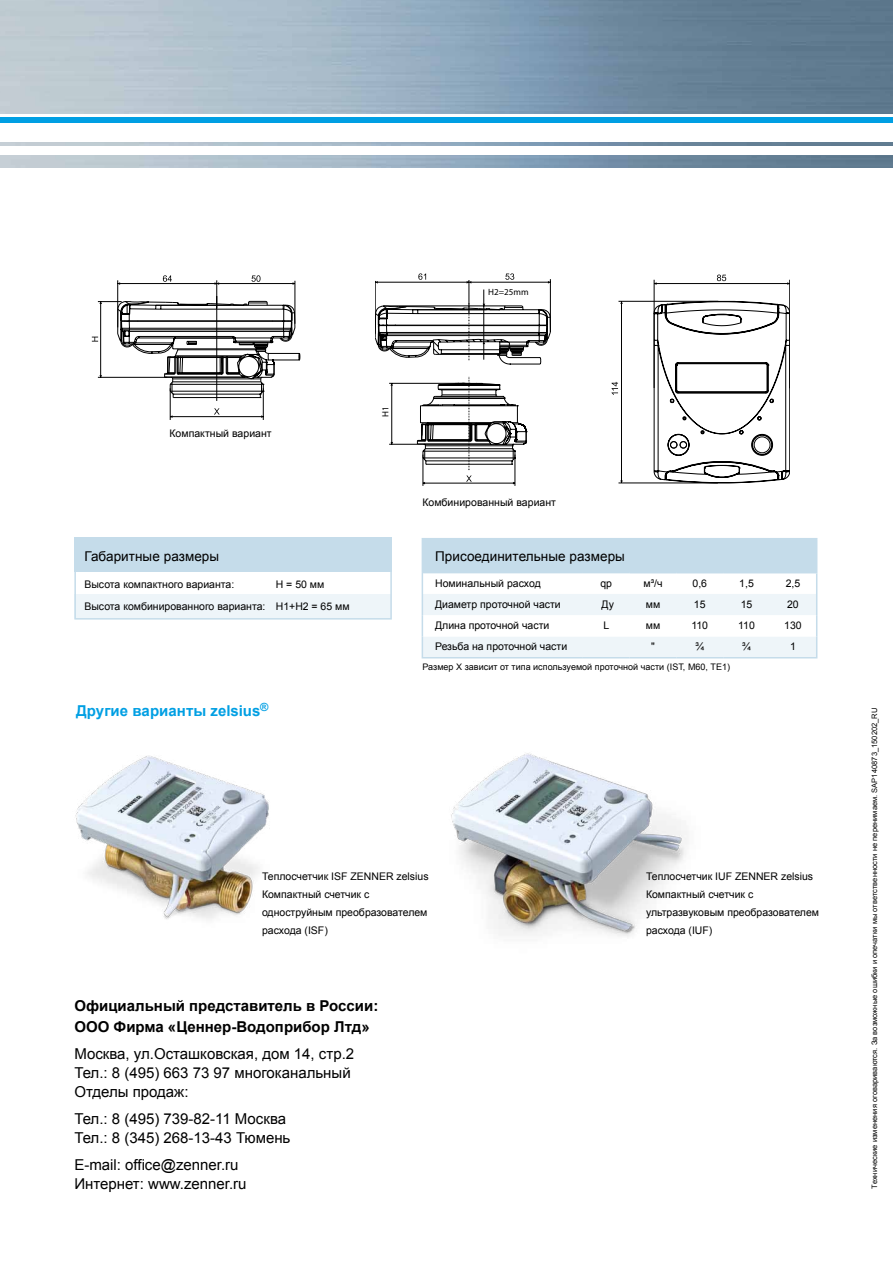
<style>
.page{position:relative;width:893px;height:1263px;background:#fff}
.page>*{position:absolute;margin:0;border:0;box-sizing:border-box;transform-origin:0 0}
.t1{font:15px/18.8px "Arial";color:#000}
.t2{font:700 15px/21px "Arial";color:#000}
.t3{font:700 15px "Arial";letter-spacing:.005em;color:#009fe3}
.t4{font:13.5px "Arial";letter-spacing:.005em;color:#000}
.t5{font:10.5px/18px "Arial";color:#000}
.t6{font:9px "Arial";letter-spacing:.005em;color:#000}
.t7{font:9px "Myriad Pro";color:#000}
.t8{font:7.5px "Arial";letter-spacing:.005em;color:#000}
</style>
<div class="page">
<img style="left:0;top:0;width:893px;height:113px">
<img style="left:0;top:155px;width:893px;height:13px">
<div style="left:0;top:117px;width:893px;height:6px;background:#009fe3"></div>
<img style="left:0;top:142px;width:893px;height:4px">
<div style="left:74px;top:594px;width:317px;height:24px;background:#eef5f9"></div>
<img style="left:75px;top:755px;width:194px;height:164px">
<div style="left:74px;top:538px;width:318px;height:34px;background:#c5dcea"></div>
<div style="left:74px;top:538px;width:318px;height:82px;border:2px solid #c5dcea"></div>
<hr style="left:170px;top:416px;width:93px;height:1px;background:#000">
<hr style="left:263px;top:388px;width:1px;height:32px;background:#000">
<hr style="left:170px;top:388px;width:1px;height:32px;background:#000">
<svg style="left:214px;top:408px;width:6px;height:7px"></svg>
<hr style="left:216px;top:296px;width:1px;height:105px;background:#000">
<svg style="left:92px;top:275px;width:208px;height:123px"></svg>
<hr style="left:550px;top:279px;width:1px;height:53px;background:#000">
<hr style="left:515px;top:455px;width:1px;height:31px;background:#000">
<hr style="left:423px;top:455px;width:1px;height:31px;background:#000">
<svg style="left:375px;top:273px;width:175px;height:91px"></svg>
<svg style="left:389px;top:377px;width:137px;height:107px"></svg>
<svg style="left:654px;top:300px;width:136px;height:183px"></svg>
<hr style="left:654px;top:280px;width:1px;height:108px;background:#000">
<hr style="left:789px;top:280px;width:1px;height:108px;background:#000">
<hr style="left:654px;top:283px;width:136px;height:1px;background:#000">
<svg style="left:717px;top:275px;width:9px;height:6px"></svg>
<hr style="left:618px;top:301px;width:100px;height:1px;background:#000">
<hr style="left:618px;top:483px;width:100px;height:1px;background:#000">
<hr style="left:621px;top:301px;width:1px;height:182px;background:#000">
<svg style="left:612px;top:382px;width:6px;height:13px"></svg>
<div style="left:422px;top:539px;width:395px;height:34px;background:#c5dcea"></div>
<hr style="left:422px;top:538px;width:161px;height:1px;background:#c5dcea">
<hr style="left:583px;top:538px;width:47px;height:1px;background:#c5dcea">
<hr style="left:630px;top:538px;width:46px;height:1px;background:#c5dcea">
<hr style="left:676px;top:538px;width:47px;height:1px;background:#c5dcea">
<hr style="left:723px;top:538px;width:47px;height:1px;background:#c5dcea">
<hr style="left:770px;top:538px;width:47px;height:1px;background:#c5dcea">
<svg style="left:422px;top:573px;width:395px;height:84px"></svg>
<hr style="left:422px;top:657px;width:161px;height:1px;background:#c5dcea">
<hr style="left:583px;top:657px;width:47px;height:1px;background:#c5dcea">
<hr style="left:630px;top:657px;width:46px;height:1px;background:#c5dcea">
<hr style="left:676px;top:657px;width:47px;height:1px;background:#c5dcea">
<hr style="left:723px;top:657px;width:47px;height:1px;background:#c5dcea">
<hr style="left:770px;top:657px;width:47px;height:1px;background:#c5dcea">
<img style="left:451px;top:753px;width:236px;height:184px">
<p class="t7" style="left:488px;top:287px;width:42px">H2=25mm</p>
<p class="t5" style="left:169px;top:425px;width:104px">Компактный вариант</p>
<p class="t7" style="left:380px;top:417px;width:12px;rotate:-90deg">H1</p>
<p class="t4" style="left:84px;top:547px;width:136px">Габаритные размеры</p>
<p class="t5" style="left:84px;top:575px;width:151px">Высота компактного варианта:</p>
<p class="t5" style="left:84px;top:573px;width:267px;line-height:22.5px;text-indent:191px">H = 50 мм<br>Высота комбинированного варианта: H1+H2 = 65 мм</p>
<h1 class="t3" style="left:76px;top:701px;width:194px">Другие варианты zelsius<sup>®</sup></h1>
<p class="t5" style="left:422px;top:494px;width:135px">Комбинированный вариант</p>
<p class="t4" style="left:435px;top:547px;width:191px">Присоединительные размеры</p>
<p class="t5" style="left:435px;top:574px;width:107px">Номинальный расход</p>
<p class="t5" style="left:600px;top:574px;width:13px">qp</p>
<p class="t5" style="left:643px;top:574px;width:21px">м³/ч</p>
<p class="t5" style="left:692px;top:574px;width:16px">0,6</p>
<p class="t5" style="left:739px;top:574px;width:16px">1,5</p>
<p class="t5" style="left:786px;top:574px;width:16px">2,5</p>
<p class="t5" style="left:435px;top:595px;width:127px">Диаметр проточной части</p>
<p class="t5" style="left:601px;top:595px;width:14px">Ду</p>
<p class="t5" style="left:646px;top:595px;width:16px">мм</p>
<p class="t5" style="left:694px;top:595px;width:13px">15</p>
<p class="t5" style="left:741px;top:595px;width:13px">15</p>
<p class="t5" style="left:787px;top:595px;width:13px">20</p>
<p class="t5" style="left:435px;top:617px;width:116px">Длина проточной части</p>
<p class="t5" style="left:603px;top:617px;width:7px">L</p>
<p class="t5" style="left:646px;top:617px;width:16px">мм</p>
<p class="t5" style="left:691px;top:617px;width:18px">110</p>
<p class="t5" style="left:738px;top:617px;width:18px">110</p>
<p class="t5" style="left:784px;top:617px;width:19px">130</p>
<p class="t5" style="left:435px;top:638px;width:134px">Резьба на проточной части</p>
<p class="t5" style="left:651px;top:638px;width:5px">"</p>
<p class="t5" style="left:695px;top:638px;width:10px">¾</p>
<p class="t5" style="left:742px;top:638px;width:10px">¾</p>
<p class="t5" style="left:790px;top:638px;width:7px">1</p>
<p class="t6" style="left:423px;top:661px;width:309px">Размер X зависит от типа используемой проточной части (IST, M60, TE1)</p>
<p class="t5" style="left:262px;top:868px;width:168px">Теплосчетчик ISF ZENNER zelsius<br>Компактный счетчик с одноструйным преобразователем расхода (ISF)</p>
<h1 class="t2" style="left:74px;top:995px;width:305px">Официальный представитель в России:<br>ООО Фирма «Ценнер-Водоприбор Лтд»</h1>
<h1 class="t1" style="left:74px;top:1044px;width:281px">Москва, ул.Осташковская, дом 14, стр.2<br>Тел.: 8 (495) 663 73 97 многоканальный<br>Отделы продаж:</h1>
<h1 class="t1" style="left:74px;top:1109px;width:218px">Тел.: 8 (495) 739-82-11 Москва<br>Тел.: 8 (345) 268-13-43 Тюмень</h1>
<h1 class="t1" style="left:74px;top:1155px;width:174px">E-mail: office@zenner.ru<br>Интернет: www.zenner.ru</h1>
<p class="t5" style="left:646px;top:868px;width:175px">Теплосчетчик IUF ZENNER zelsius<br>Компактный счетчик с ультразвуковым преобразователем расхода (IUF)</p>
<p class="t8" style="left:870px;top:1188px;width:482px;rotate:-90deg">Технические изменения оговариваются. За возможные ошибки и опечатки мы ответственности не перенимаем. SAP140873_150202_RU</p>
</div>
